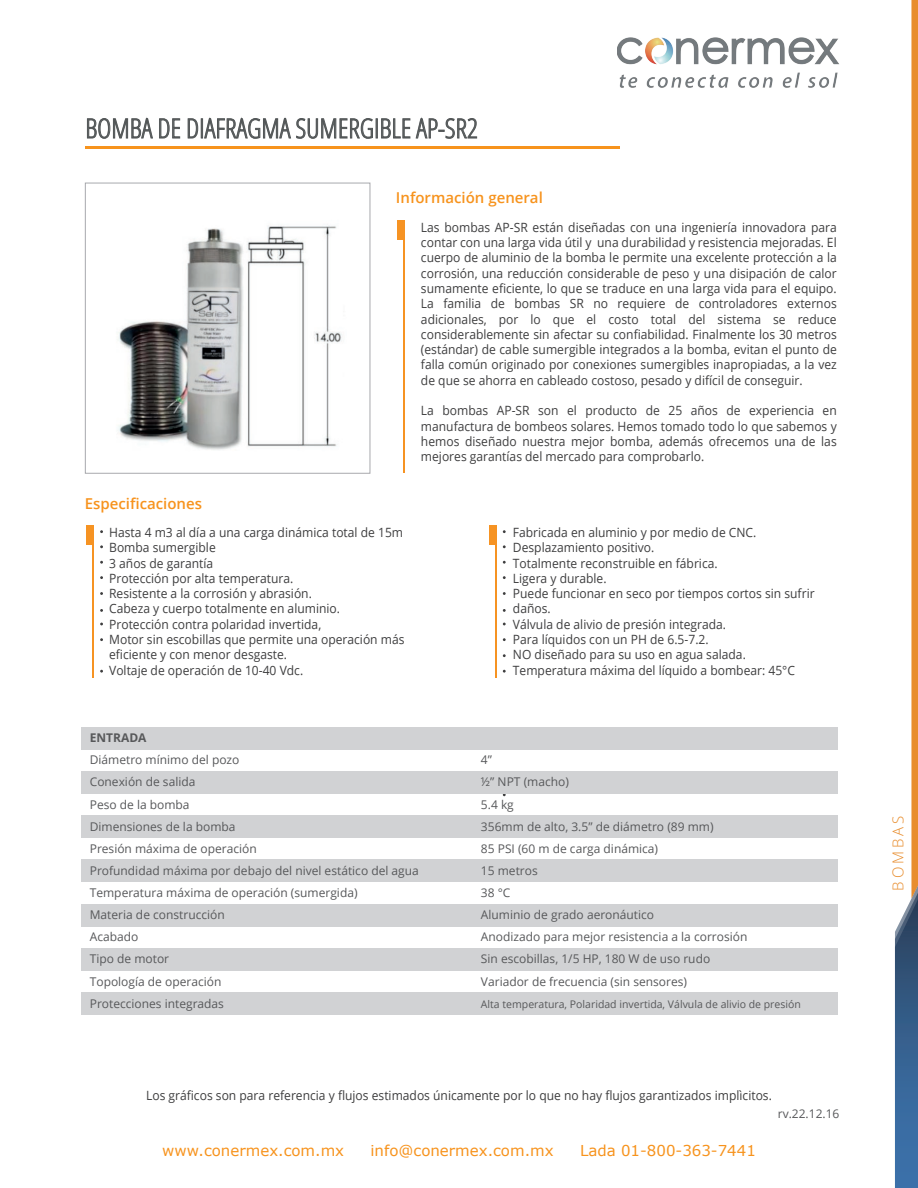
<style>
.page{position:relative;width:918px;height:1188px;background:#fff}
.page>*{position:absolute;margin:0;border:0;box-sizing:border-box;transform-origin:0 0}
.t1{font:300 condensed 27px "Open Sans";color:#535758}
.t2{font:15px "Verdana";color:#f7931d}
.t3{font:600 15px "Open Sans";color:#f7931d}
.t4{font:300 15px "Open Sans";letter-spacing:.2em;color:#e88d2d}
.t5{font:12.75px/15.3px "Open Sans";color:#3e3e3f;text-align:justify;scale:.95 1}
.t6{font:12px "Open Sans";color:#57585a}
.t7{font:700 12px "Open Sans";color:#57585a}
.t8{font:10.5px "Open Sans";color:#57585a}
</style>
<div class="page">
<svg style="left:87px;top:117px;width:66px;height:22px"></svg>
<svg style="left:159px;top:118px;width:21px;height:20px"></svg>
<svg style="left:188px;top:117px;width:222px;height:22px"></svg>
<svg style="left:416px;top:117px;width:61px;height:22px"></svg>
<hr style="left:85px;top:146px;width:535px;height:2px;background:#f7931d">
<svg style="left:895px;top:0;width:23px;height:1188px"></svg>
<img style="left:617px;top:38px;width:222px;height:50px">
<div style="left:85px;top:183px;width:285px;height:291px;border:1px solid #a8a9ad"></div>
<div style="left:397px;top:220px;width:7px;height:20px;background:#f69323"></div>
<hr style="left:404px;top:220px;width:1px;height:253px;background:#f69323">
<div style="left:86px;top:526px;width:7px;height:19px;background:#f69323"></div>
<hr style="left:93px;top:526px;width:1px;height:152px;background:#f69323">
<div style="left:489px;top:526px;width:7px;height:19px;background:#f69323"></div>
<hr style="left:495px;top:526px;width:2px;height:152px;background:#f69323">
<img style="left:118px;top:226px;width:224px;height:224px">
<div style="left:81px;top:727px;width:756px;height:22px;background:#d1d2d4"></div>
<div style="left:81px;top:771px;width:756px;height:22px;background:#d1d2d4"></div>
<div style="left:81px;top:860px;width:756px;height:22px;background:#d1d2d4"></div>
<div style="left:81px;top:904px;width:756px;height:22px;background:#d1d2d4"></div>
<div style="left:81px;top:948px;width:756px;height:22px;background:#d1d2d4"></div>
<div style="left:81px;top:993px;width:756px;height:22px;background:#d1d2d4"></div>
<div style="left:81px;top:816px;width:756px;height:22px;background:#d1d2d4"></div>
<h1 class="t1" style="left:85px;top:110px;width:394px">BOMBA DE DIAFRAGMA SUMERGIBLE AP-SR2</h1>
<p class="t3" style="left:85px;top:493px;width:119px">Especificaciones</p>
<p class="t3" style="left:396px;top:188px;width:148px">Información general</p>
<p class="t5" style="left:421px;top:219px;width:439px">Las bombas AP-SR están diseñadas con una ingeniería innovadora para contar con una larga vida útil y una durabilidad y resistencia mejoradas. El cuerpo de aluminio de la bomba le permite una excelente protección a la corrosión, una reducción considerable de peso y una disipación de calor sumamente eficiente, lo que se traduce en una larga vida para el equipo.<br>La familia de bombas SR no requiere de controladores externos adicionales, por lo que el costo total del sistema se reduce considerablemente sin afectar su confiabilidad. Finalmente los 30 metros (estándar) de cable sumergible integrados a la bomba, evitan el punto de falla común originado por conexiones sumergibles inapropiadas, a la vez de que se ahorra en cableado costoso, pesado y difícil de conseguir.</p>
<p class="t5" style="left:421px;top:403px;width:439px">La bombas AP-SR son el producto de 25 años de experiencia en manufactura de bombeos solares. Hemos tomado todo lo que sabemos y hemos diseñado nuestra mejor bomba, además ofrecemos una de las mejores garantías del mercado para comprobarlo.</p>
<p class="t5" style="left:109px;top:524px;width:312px;text-align:left">Hasta 4 m3 al día a una carga dinámica total de 15m Bomba sumergible<br>3 años de garantía<br>Protección por alta temperatura.<br>Resistente a la corrosión y abrasión.<br>Cabeza y cuerpo totalmente en aluminio.<br>Protección contra polaridad invertida,<br>Motor sin escobillas que permite una operación más eficiente y con menor desgaste.<br>Voltaje de operación de 10-40 Vdc.</p>
<p class="t5" style="left:513px;top:524px;width:319px;text-align:left">Fabricada en aluminio y por medio de CNC.<br>Desplazamiento positivo.<br>Totalmente reconstruible en fábrica.<br>Ligera y durable.<br>Puede funcionar en seco por tiempos cortos sin sufrir daños.<br>Válvula de alivio de presión integrada.<br>Para líquidos con un PH de 6.5-7.2.<br>NO diseñado para su uso en agua salada.<br>Temperatura máxima del líquido a bombear: 45°C</p>
<p class="t7" style="left:90px;top:729px;width:58px">ENTRADA</p>
<p class="t6" style="left:90px;top:752px;width:151px">Diámetro mínimo del pozo</p>
<p class="t6" style="left:481px;top:752px;width:13px">4”</p>
<p class="t6" style="left:90px;top:774px;width:107px">Conexión de salida</p>
<p class="t6" style="left:481px;top:774px;width:89px">½” NPT (macho)</p>
<p class="t6" style="left:90px;top:796px;width:101px">Peso de la bomba</p>
<p class="t6" style="left:481px;top:796px;width:34px">5.4 kg</p>
<p class="t6" style="left:90px;top:818px;width:147px">Dimensiones de la bomba</p>
<p class="t6" style="left:481px;top:818px;width:234px">356mm de alto, 3.5” de diámetro (89 mm)</p>
<p class="t6" style="left:90px;top:840px;width:168px">Presión máxima de operación</p>
<p class="t6" style="left:481px;top:840px;width:179px">85 PSI (60 m de carga dinámica)</p>
<p class="t6" style="left:90px;top:862px;width:331px">Profundidad máxima por debajo del nivel estático del agua</p>
<p class="t6" style="left:481px;top:862px;width:58px">15 metros</p>
<p class="t6" style="left:90px;top:885px;width:269px">Temperatura máxima de operación (sumergida)</p>
<p class="t6" style="left:481px;top:885px;width:31px">38 °C</p>
<p class="t6" style="left:90px;top:907px;width:137px">Materia de construcción</p>
<p class="t6" style="left:481px;top:907px;width:175px">Aluminio de grado aeronáutico</p>
<p class="t6" style="left:90px;top:929px;width:50px">Acabado</p>
<p class="t6" style="left:481px;top:929px;width:268px">Anodizado para mejor resistencia a la corrosión</p>
<p class="t6" style="left:90px;top:951px;width:81px">Tipo de motor</p>
<p class="t6" style="left:481px;top:951px;width:231px">Sin escobillas, 1/5 HP, 180 W de uso rudo</p>
<p class="t6" style="left:90px;top:973px;width:133px">Topología de operación</p>
<p class="t6" style="left:481px;top:973px;width:208px">Variador de frecuencia (sin sensores)</p>
<p class="t6" style="left:90px;top:995px;width:136px">Protecciones integradas</p>
<p class="t8" style="left:481px;top:997px;width:321px">Alta temperatura, Polaridad invertida, Válvula de alivio de presión</p>
<p class="t5" style="left:146px;top:1088px;width:660px">Los gráficos son para referencia y flujos estimados únicamente por lo que no hay flujos garantizados implìcitos.</p>
<p class="t2" style="left:162px;top:1141px;width:183px">www.conermex.com.mx</p>
<p class="t2" style="left:371px;top:1141px;width:185px">info@conermex.com.mx</p>
<p class="t2" style="left:580px;top:1141px;width:177px">Lada 01-800-363-7441</p>
<p class="t6" style="left:778px;top:1106px;width:63px">rv.22.12.16</p>
<p class="t4" style="left:888px;top:891px;width:77px;rotate:-90deg">BOMBAS</p>
</div>
